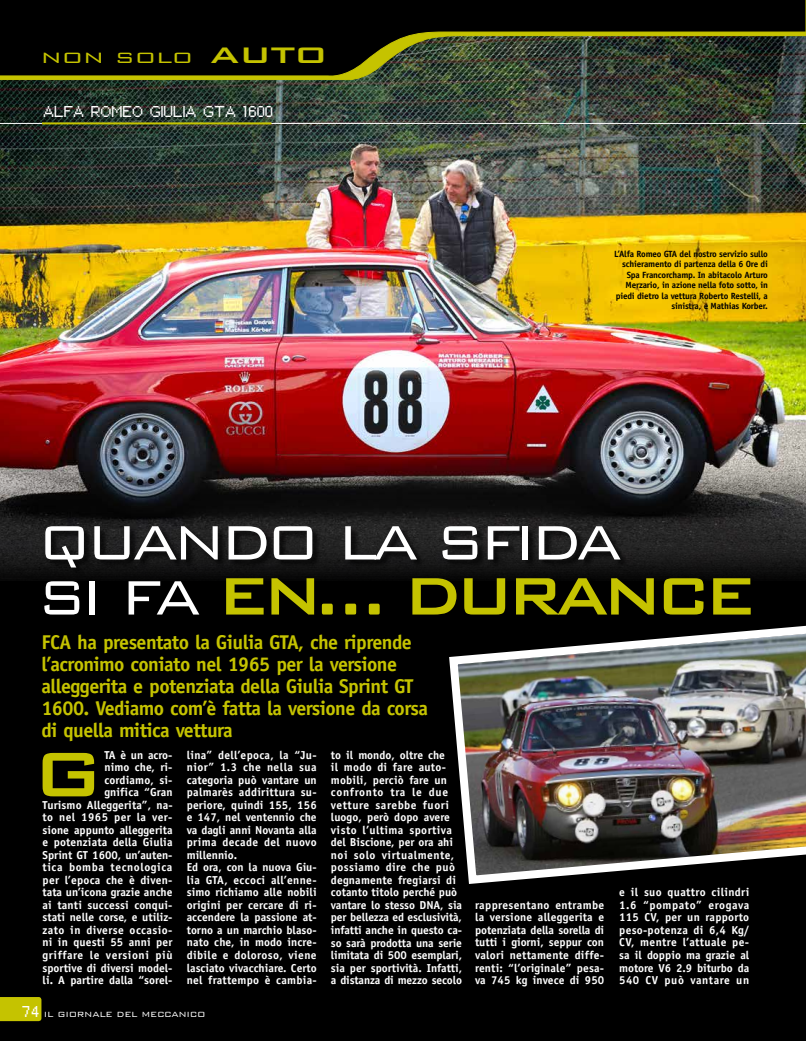
<style>
.page{position:relative;width:806px;height:1041px;background:#fff}
.page>*{position:absolute;margin:0;border:0;box-sizing:border-box;transform-origin:0 0}
.t1{font:500 84.2px "Bank Gothic";color:#c5c300}
.t2{font:500 70.3px "Bank Gothic";letter-spacing:-.11em;color:#c5c300}
.t3{font:300 64.4px "Bank Gothic";letter-spacing:-.1em;color:#fff}
.t4{font:700 20px/22px "Officina Sans Std";letter-spacing:-.03em;color:#c5c300}
.t5{font:300 20px "Bank Gothic BT";letter-spacing:-.03em;color:#c5c300;scale:1.3 1}
.t6{font:700 11.5px/12.5px "Officina Sans Std";letter-spacing:.005em;color:#fff;text-align:justify}
.t7{font:11px "David Sans";color:#fff}
.t8{font:300 10px "Bank Gothic BT";letter-spacing:-.03em;color:#fff}
.t9{font:700 9px/10.5px "Officina Sans Std";letter-spacing:-.02em;color:#000;text-align:right}
.s1{font-family:"Bank Gothic";font-weight:500;font-size:30px}
.s2{font-weight:300;font-size:64.4px;color:#fff}
.s3{font-family:"David Sans";font-weight:400;font-size:11px}
</style>
<div class="page">
<div style="left:0;top:0;width:805px;height:1040px;background:#000"></div>
<img style="left:0;top:82px;width:805px;height:497px">
<svg style="left:430px;top:31px;width:375px;height:1px"></svg>
<svg style="left:0;top:997px;width:41px;height:23px"></svg>
<div style="left:44px;top:526px;width:715px;height:98px;background:#000;opacity:.75"></div>
<hr style="left:0;top:123px;width:42px;height:1px;background:#fff">
<hr style="left:59px;top:123px;width:746px;height:1px;background:#fff">
<hr style="left:42px;top:122px;width:229px;height:2px;background:#c5c300">
<img style="left:0;top:32px;width:805px;height:50px">
<img style="left:444px;top:620px;width:361px;height:264px">
<h3 class="t5" style="left:40px;top:47px;width:223px">NON SOLO <span class="s1">AUTO</span></h3>
<p class="t7" style="left:44px;top:106px;width:231px">ALFA ROMEO GIULIA GTA 1600</p>
<p class="t9" style="left:613px;top:248px;width:155px">L’Alfa Romeo GTA del nostro servizio sullo schieramento di partenza della 6 Ore di Spa Francorchamp. In abitacolo Arturo Merzario, in azione nella foto sotto, in piedi dietro la vettura Roberto Restelli, a sinistra, e Mathias Korber.</p>
<h3 class="t3" style="left:37px;top:493px;width:586px">QUANDO LA SFIDA</h3>
<h2 class="t2" style="left:37px;top:541px;width:721px"><span class="s2">SI FA</span> EN… DURANCE</h2>
<h3 class="t4" style="left:41px;top:631px;width:388px">FCA ha presentato la Giulia GTA, che riprende l’acronimo coniato nel 1965 per la versione alleggerita e potenziata della Giulia Sprint GT 1600. Vediamo com’è fatta la versione da corsa di quella mitica vettura</h3>
<p class="t6" style="left:43px;top:748px;width:131px;text-align:right">TA è un acro-<br>nimo che, ri-<br>cordiamo, si-<br>gnifica “Gran<br>Turismo Alleggerita”, na&shy;to nel 1965 per la ver&shy;sione appunto alleggerita e potenziata della Giulia<br>Sprint GT 1600, un’auten&shy;tica bomba tecnologica per l’epoca che è diven&shy;tata un’icona grazie anche ai tanti successi conqui&shy;stati nelle corse, e utiliz&shy;zato in diverse occasio&shy;ni in questi 55 anni per griffare le versioni più sportive di diversi model&shy;li. A partire dalla “sorel-</p>
<h1 class="t1" style="left:32px;top:709px;width:73px">G</h1>
<p class="t6" style="left:187px;top:748px;width:131px;text-align:left">lina” dell’epoca, la “Ju&shy;nior” 1.3 che nella sua categoria può vantare un palmarès addirittura su&shy;periore, quindi 155, 156 e 147, nel ventennio che va dagli anni Novanta alla prima decade del nuovo millennio.<br>Ed ora, con la nuova Giu&shy;lia GTA, eccoci all’enne&shy;simo richiamo alle nobili origini per cercare di ri&shy;accendere la passione at&shy;torno a un marchio blaso&shy;nato che, in modo incre&shy;dibile e doloroso, viene lasciato vivacchiare. Certo nel frattempo è cambia-</p>
<p class="t6" style="left:331px;top:748px;width:133px;text-align:left">to il mondo, oltre che<br>il modo di fare auto&shy;mobili, perciò fare un confronto tra le due vetture sarebbe fuori luogo, però dopo avere visto l’ultima sportiva del Biscione, per ora ahi noi solo virtualmente, possiamo dire che può degnamente fregiarsi di cotanto titolo perché può vantare lo stesso DNA, sia per bellezza ed esclusività, infatti anche in questo ca&shy;so sarà prodotta una serie limitata di 500 esemplari, sia per sportività. Infatti, a distanza di mezzo secolo</p>
<p class="t8" style="left:23px;top:1008px;width:184px"><span class="s3">74</span> IL GIORNALE DEL MECCANICO</p>
<p class="t6" style="left:475px;top:898px;width:131px">rappresentano entrambe la versione alleggerita e potenziata della sorella di tutti i giorni, seppur con valori nettamente diffe&shy;renti: “l’originale” pesa&shy;va 745 kg invece di 950</p>
<p class="t6" style="left:619px;top:886px;width:131px">e il suo quattro cilindri 1.6 “pompato” erogava 115 CV, per un rapporto peso-potenza di 6,4 Kg/ CV, mentre l’attuale pe&shy;sa il doppio ma grazie al motore V6 2.9 biturbo da 540 CV può vantare un</p>
</div>
